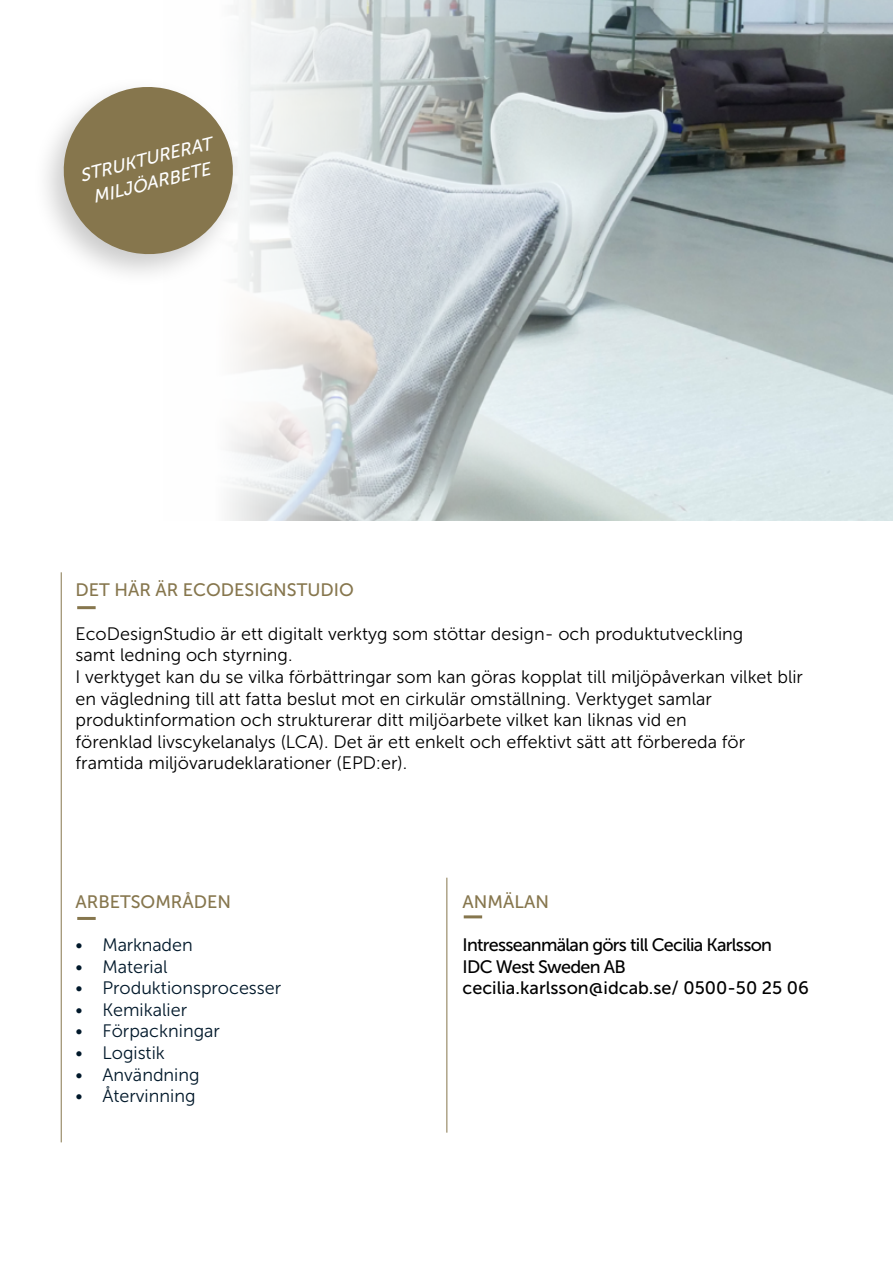
<style>
.page{position:relative;width:893px;height:1263px;background:#fff}
.page>*{position:absolute;margin:0;border:0;box-sizing:border-box;transform-origin:0 0}
.t1{font:18px/21.6px "Museo Sans 300";color:#000}
.t2{font:18px "Museo Sans 300";color:#00182a}
.t3{font:18px/21.6px "Museo Sans 500";letter-spacing:-.04em;color:#000}
.t4{font:18px "Museo Sans 500";color:#86764d}
.t5{font:italic 18px/24.3px "Museo Sans 500";color:#fff;text-align:center}
</style>
<div class="page">
<img style="left:229px;top:0;width:664px;height:520px">
<hr style="left:61px;top:572px;width:1px;height:570px;background:#86764d">
<hr style="left:77px;top:606px;width:19px;height:3px;background:#86764d">
<div style="left:31px;top:76px;width:215px;height:212px;background:#000;opacity:.21"></div>
<svg style="left:54px;top:78px;width:188px;height:182px"></svg>
<hr style="left:446px;top:878px;width:1px;height:255px;background:#86764d">
<hr style="left:77px;top:917px;width:19px;height:3px;background:#86764d">
<hr style="left:464px;top:915px;width:18px;height:3px;background:#86764d">
<p class="t5" style="left:77px;top:164px;width:136px;rotate:-14deg">STRUKTURERAT<br>MILJÖARBETE</p>
<p class="t4" style="left:75px;top:580px;width:280px">DET HÄR ÄR ECODESIGNSTUDIO</p>
<p class="t1" style="left:75px;top:623px;width:729px">EcoDesignStudio är ett digitalt verktyg som stöttar design- och produktutveckling<br>samt ledning och styrning.<br>I verktyget kan du se vilka förbättringar som kan göras kopplat till miljöpåverkan vilket blir en vägledning till att fatta beslut mot en cirkulär omställning. Verktyget samlar produktinformation och strukturerar ditt miljöarbete vilket kan liknas vid en<br>förenklad livscykelanalys (LCA). Det är ett enkelt och effektivt sätt att förbereda för framtida miljövarudeklarationer (EPD:er).</p>
<p class="t4" style="left:75px;top:892px;width:157px">ARBETSOMRÅDEN</p>
<p class="t2" style="left:75px;top:935px;width:119px">• Marknaden</p>
<p class="t2" style="left:75px;top:956px;width:94px">• Material</p>
<p class="t2" style="left:75px;top:978px;width:207px">• Produktionsprocesser</p>
<p class="t2" style="left:75px;top:1000px;width:113px">• Kemikalier</p>
<p class="t2" style="left:75px;top:1021px;width:146px">• Förpackningar</p>
<p class="t2" style="left:75px;top:1043px;width:91px">• Logistik</p>
<p class="t2" style="left:75px;top:1064px;width:126px">• Användning</p>
<p class="t2" style="left:75px;top:1086px;width:122px">• Återvinning</p>
<p class="t4" style="left:463px;top:892px;width:88px">ANMÄLAN</p>
<p class="t3" style="left:463px;top:934px;width:348px">Intresseanmälan görs till Cecilia Karlsson<br>IDC West Sweden AB cecilia.karlsson@idcab.se/ 0500-50 25 06</p>
</div>
